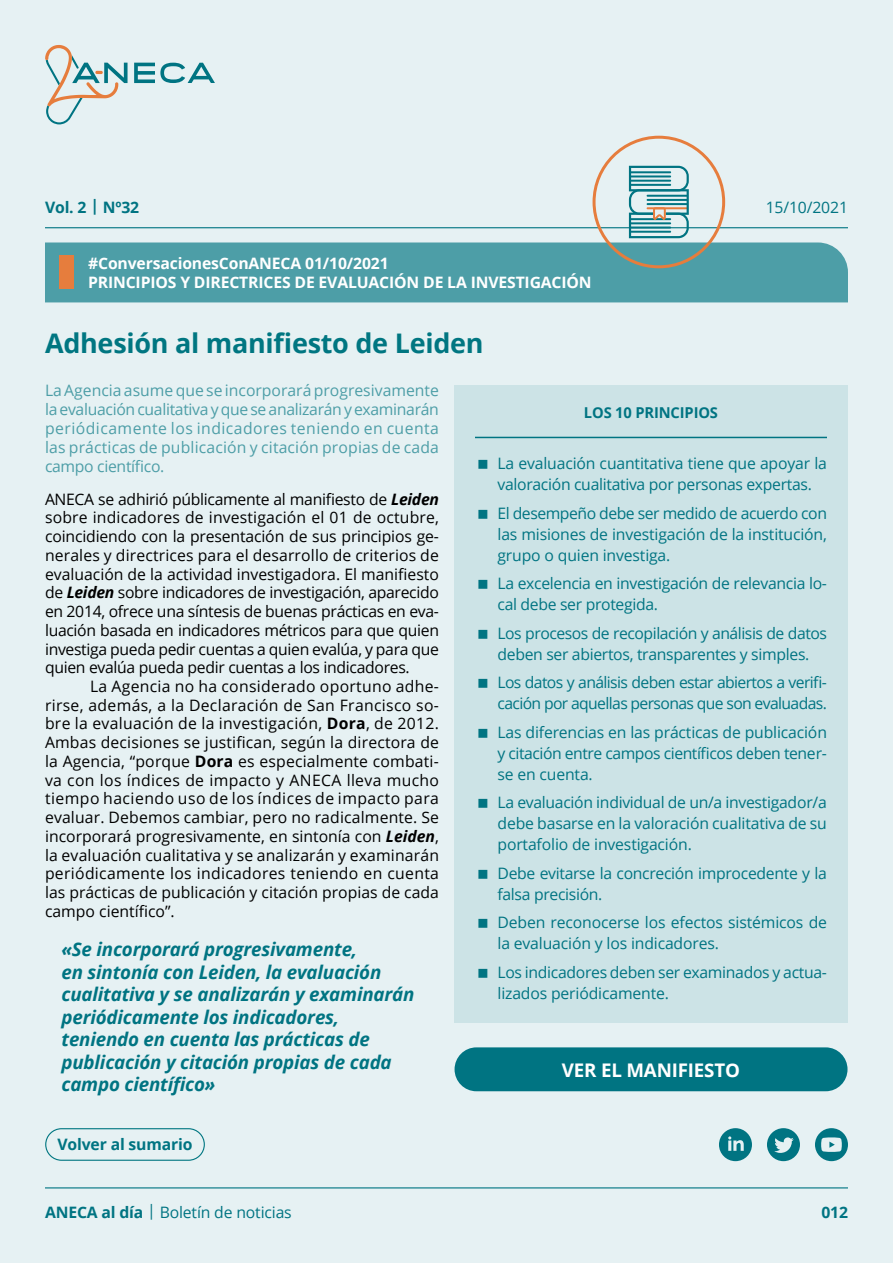
<style>
.page{position:relative;width:893px;height:1263px;background:#e6f1f3}
.page>*{position:absolute;margin:0;border:0;box-sizing:border-box;transform-origin:0 0}
.t1{font:700 27px "Open Sans";letter-spacing:-.01em;color:#007681}
.t2{font:italic 700 18.75px/22.5px "Open Sans";letter-spacing:-.01em;color:#007482}
.t3{font:700 18.75px "Open Sans";letter-spacing:-.01em;color:#fff}
.t4{font:15.75px/18.8px "Open Sans";letter-spacing:-.01em;color:#000;text-align:justify}
.t5{font:15.75px/21px "Open Sans";letter-spacing:-.02em;color:#007482}
.t6{font:15.75px/18.9px "Open Sans";letter-spacing:.01em;color:#4d9ea7;text-align:justify}
.t7{font:700 15.75px/18.9px "Open Sans";letter-spacing:-.01em;color:#fff}
.t8{font:15.75px/21px "Open Sans";letter-spacing:-.04em;color:#007482}
.t9{font:700 15.75px "Open Sans";letter-spacing:-.01em;color:#007482}
.t10{font:700 15px "Open Sans";letter-spacing:-.01em;color:#007482}
.s1{font-weight:700;font-style:italic}
.s2{font-weight:700}
</style>
<div class="page">
<hr style="left:45px;top:1187px;width:803px;height:1px;background:#007482">
<div style="left:45px;top:1128px;width:160px;height:33px;border:1px solid #007681;border-radius:16px"></div>
<svg style="left:767px;top:1128px;width:33px;height:33px"></svg>
<svg style="left:719px;top:1128px;width:33px;height:33px"></svg>
<svg style="left:815px;top:1128px;width:33px;height:33px"></svg>
<svg style="left:134px;top:63px;width:81px;height:20px"></svg>
<svg style="left:45px;top:45px;width:83px;height:80px"></svg>
<div style="left:45px;top:242px;width:803px;height:60px;background:#4d9ea7"></div>
<div style="left:59px;top:256px;width:15px;height:33px;background:#e67d3d"></div>
<hr style="left:45px;top:227px;width:803px;height:1px;background:#007482">
<svg style="left:629px;top:166px;width:60px;height:72px"></svg>
<div style="left:593px;top:136px;width:132px;height:132px;border:3px solid #e67d3d;border-radius:50%"></div>
<div style="left:454px;top:385px;width:394px;height:638px;background:#cce3e6"></div>
<hr style="left:475px;top:437px;width:352px;height:1px;background:#007482">
<div style="left:455px;top:1047px;width:392px;height:44px;background:#007482;border-radius:22px"></div>
<p class="t9" style="left:45px;top:196px;width:96px">Vol. 2 | Nº32</p>
<p class="t5" style="left:766px;top:196px;width:84px">15/10/2021</p>
<p class="t7" style="left:88px;top:253px;width:505px">#ConversacionesConANECA 01/10/2021<br>PRINCIPIOS Y DIRECTRICES DE EVALUACIÓN DE LA INVESTIGACIÓN</p>
<h1 class="t1" style="left:45px;top:324px;width:440px">Adhesión al manifiesto de Leiden</h1>
<p class="t6" style="left:45px;top:381px;width:396px">La Agencia asume que se incorporará progresivamente la evaluación cualitativa y que se analizarán y examinarán periódicamente los indicadores teniendo en cuenta las prácticas de publicación y citación propias de cada campo científico.</p>
<p class="t4" style="left:45px;top:489px;width:396px">ANECA se adhirió públicamente al manifiesto de <span class="s1">Leiden </span>sobre indicadores de investigación el 01 de octubre, coincidiendo con la presentación de sus principios ge&shy;nerales y directrices para el desarrollo de criterios de evaluación de la actividad investigadora. El manifiesto de <span class="s1">Leiden</span> sobre indicadores de investigación, aparecido en 2014, ofrece una síntesis de buenas prácticas en eva&shy;luación basada en indicadores métricos para que quien investiga pueda pedir cuentas a quien evalúa, y para que quien evalúa pueda pedir cuentas a los indicadores.</p>
<p class="t4" style="left:45px;top:676px;width:396px;text-indent:45px">La Agencia no ha considerado oportuno adhe&shy;rirse, además, a la Declaración de San Francisco so&shy;bre la evaluación de la investigación, <span class="s2">Dora</span>, de 2012.<br>Ambas decisiones se justifican, según la directora de la Agencia, “porque <span class="s2">Dora</span> es especialmente combati&shy;va con los índices de impacto y ANECA lleva mucho tiempo haciendo uso de los índices de impacto para evaluar. Debemos cambiar, pero no radicalmente. Se incorporará progresivamente, en sintonía con <span class="s1">Leiden</span>, la evaluación cualitativa y se analizarán y examinarán periódicamente los indicadores teniendo en cuenta las prácticas de publicación y citación propias de cada campo científico”.</p>
<p class="t2" style="left:62px;top:938px;width:354px">«Se incorporará progresivamente,<br>en sintonía con Leiden, la evaluación cualitativa y se analizarán y examinarán periódicamente los indicadores, teniendo en cuenta las prácticas de publicación y citación propias de cada campo científico»</p>
<p class="t10" style="left:584px;top:402px;width:136px">LOS 10 PRINCIPIOS</p>
<p class="t5" style="left:497px;top:453px;width:331px">La evaluación cuantitativa tiene que apoyar la valoración cualitativa por personas expertas.</p>
<p class="t5" style="left:497px;top:502px;width:331px;text-align:justify">El desempeño debe ser medido de acuerdo con las misiones de investigación de la institución, grupo o quien investiga.</p>
<p class="t5" style="left:497px;top:573px;width:331px">La excelencia en investigación de relevancia lo&shy;cal debe ser protegida.</p>
<p class="t5" style="left:497px;top:622px;width:331px">Los procesos de recopilación y análisis de datos deben ser abiertos, transparentes y simples.</p>
<p class="t8" style="left:497px;top:672px;width:331px">Los datos y análisis deben estar abiertos a verifi&shy;cación por aquellas personas que son evaluadas.</p>
<p class="t5" style="left:497px;top:721px;width:331px;text-align:justify">Las diferencias en las prácticas de publicación y citación entre campos científicos deben tener&shy;se en cuenta.</p>
<p class="t5" style="left:497px;top:792px;width:331px;text-align:justify">La evaluación individual de un/a investigador/a debe basarse en la valoración cualitativa de su portafolio de investigación.</p>
<p class="t5" style="left:497px;top:862px;width:331px">Debe evitarse la concreción improcedente y la falsa precisión.</p>
<p class="t5" style="left:497px;top:912px;width:331px">Deben reconocerse los efectos sistémicos de la evaluación y los indicadores.</p>
<p class="t5" style="left:497px;top:961px;width:331px">Los indicadores deben ser examinados y actua&shy;lizados periódicamente.</p>
<p class="t3" style="left:562px;top:1057px;width:180px">VER EL MANIFIESTO</p>
<p class="t9" style="left:57px;top:1133px;width:137px">Volver al sumario</p>
<p class="t5" style="left:45px;top:1201px;width:248px"><span class="s2">ANECA al día</span> | Boletín de noticias</p>
<p class="t9" style="left:821px;top:1201px;width:28px">012</p>
</div>
